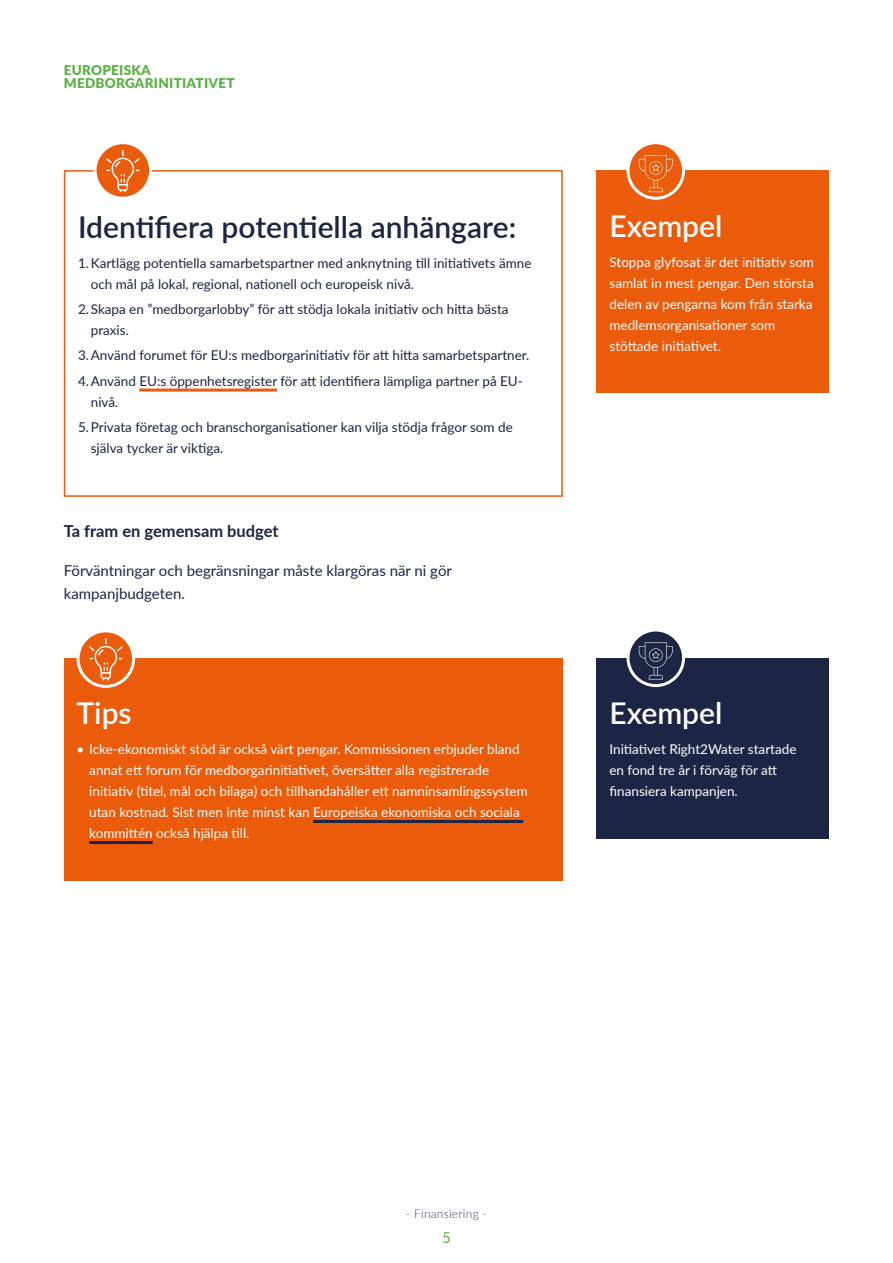
<style>
.page{position:relative;width:893px;height:1263px;background:#fff}
.page>*{position:absolute;margin:0;border:0;box-sizing:border-box;transform-origin:0 0}
.t1{font:600 30px "Lato";color:#1c2543}
.t2{font:600 30px "Lato";color:#fff}
.t3{font:700 16.5px "Lato";color:#1c2543}
.t4{font:15px/22.5px "Lato";color:#1c2543}
.t5{font:15px "Lato";color:#5cb246}
.t6{font:13.5px/21px "Lato";color:#fff}
.t7{font:13.5px/21px "Lato";color:#1c2543}
.t8{font:900 13.5px/13.5px "Lato";letter-spacing:.02em;color:#5cb246}
.t9{font:300 12px "Lato";letter-spacing:.02em;color:#3c3e5c}
</style>
<div class="page">
<hr style="left:139px;top:389px;width:138px;height:3px;background:#ea5b0b">
<div style="left:64px;top:170px;width:499px;height:327px;border:2px solid #ea5b0b"></div>
<svg style="left:95px;top:143px;width:56px;height:55px"></svg>
<div style="left:94px;top:141px;width:58px;height:59px;border:3px solid #fff;border-radius:50%"></div>
<svg style="left:106px;top:150px;width:33px;height:42px"></svg>
<div style="left:597px;top:170px;width:232px;height:223px;background:#ea5b0b"></div>
<div style="left:597px;top:658px;width:232px;height:180px;background:#1c2543"></div>
<svg style="left:628px;top:143px;width:55px;height:55px"></svg>
<div style="left:626px;top:141px;width:59px;height:59px;border:3px solid #fff;border-radius:50%"></div>
<svg style="left:638px;top:155px;width:36px;height:37px"></svg>
<svg style="left:628px;top:630px;width:55px;height:55px"></svg>
<div style="left:626px;top:628px;width:59px;height:59px;border:3px solid #fff;border-radius:50%"></div>
<svg style="left:638px;top:642px;width:36px;height:37px"></svg>
<div style="left:64px;top:658px;width:499px;height:222px;background:#ea5b0b"></div>
<hr style="left:313px;top:820px;width:210px;height:3px;background:#1c2543">
<hr style="left:89px;top:841px;width:64px;height:3px;background:#1c2543">
<svg style="left:78px;top:631px;width:56px;height:55px"></svg>
<div style="left:77px;top:629px;width:58px;height:59px;border:3px solid #fff;border-radius:50%"></div>
<svg style="left:89px;top:638px;width:33px;height:42px"></svg>
<p class="t8" style="left:64px;top:62px;width:172px">EUROPEISKA<br>MEDBORGARINITIATIVET</p>
<h1 class="t1" style="left:78px;top:206px;width:440px">Identifiera potentiella anhängare:</h1>
<p class="t7" style="left:91px;top:252px;width:442px;text-indent:-13px">1.Kartlägg potentiella samarbetspartner med anknytning till initiativets ämne och mål på lokal, regional, nationell och europeisk nivå.</p>
<p class="t7" style="left:91px;top:298px;width:419px;text-indent:-13px">2.Skapa en ”medborgarlobby” för att stödja lokala initiativ och hitta bästa praxis.</p>
<p class="t7" style="left:78px;top:342px;width:453px;line-height:25.2px">3.Använd forumet för EU:s medborgarinitiativ för att hitta samarbetspartner.<br>4.Använd EU:s öppenhetsregister för att identifiera lämpliga partner på EU-</p>
<p class="t7" style="left:78px;top:388px;width:436px;line-height:25.2px;text-indent:13px">nivå.<br>5.Privata företag och branschorganisationer kan vilja stödja frågor som de</p>
<p class="t7" style="left:91px;top:437px;width:134px">själva tycker är viktiga.</p>
<p class="t3" style="left:64px;top:519px;width:216px">Ta fram en gemensam budget</p>
<p class="t4" style="left:64px;top:559px;width:390px">Förväntningar och begränsningar måste klargöras när ni gör kampanjbudgeten.</p>
<h1 class="t2" style="left:77px;top:692px;width:57px">Tips</h1>
<p class="t6" style="left:89px;top:738px;width:440px;text-indent:-13px">• Icke-ekonomiskt stöd är också värt pengar. Kommissionen erbjuder bland annat ett forum för medborgarinitiativet, översätter alla registrerade initiativ (titel, mål och bilaga) och tillhandahåller ett namninsamlingssystem utan kostnad. Sist men inte minst kan Europeiska ekonomiska och sociala kommittén också hjälpa till.</p>
<h1 class="t2" style="left:609px;top:204px;width:114px">Exempel</h1>
<p class="t6" style="left:609px;top:251px;width:206px">Stoppa glyfosat är det initiativ som samlat in mest pengar. Den största delen av pengarna kom från starka medlemsorganisationer som stöttade initiativet.</p>
<h1 class="t2" style="left:609px;top:692px;width:114px">Exempel</h1>
<p class="t6" style="left:609px;top:738px;width:188px">Initiativet Right2Water startade en fond tre år i förväg för att finansiera kampanjen.</p>
<p class="t9" style="left:406px;top:1206px;width:83px">- Finansiering -</p>
<p class="t5" style="left:442px;top:1227px;width:10px">5</p>
</div>
